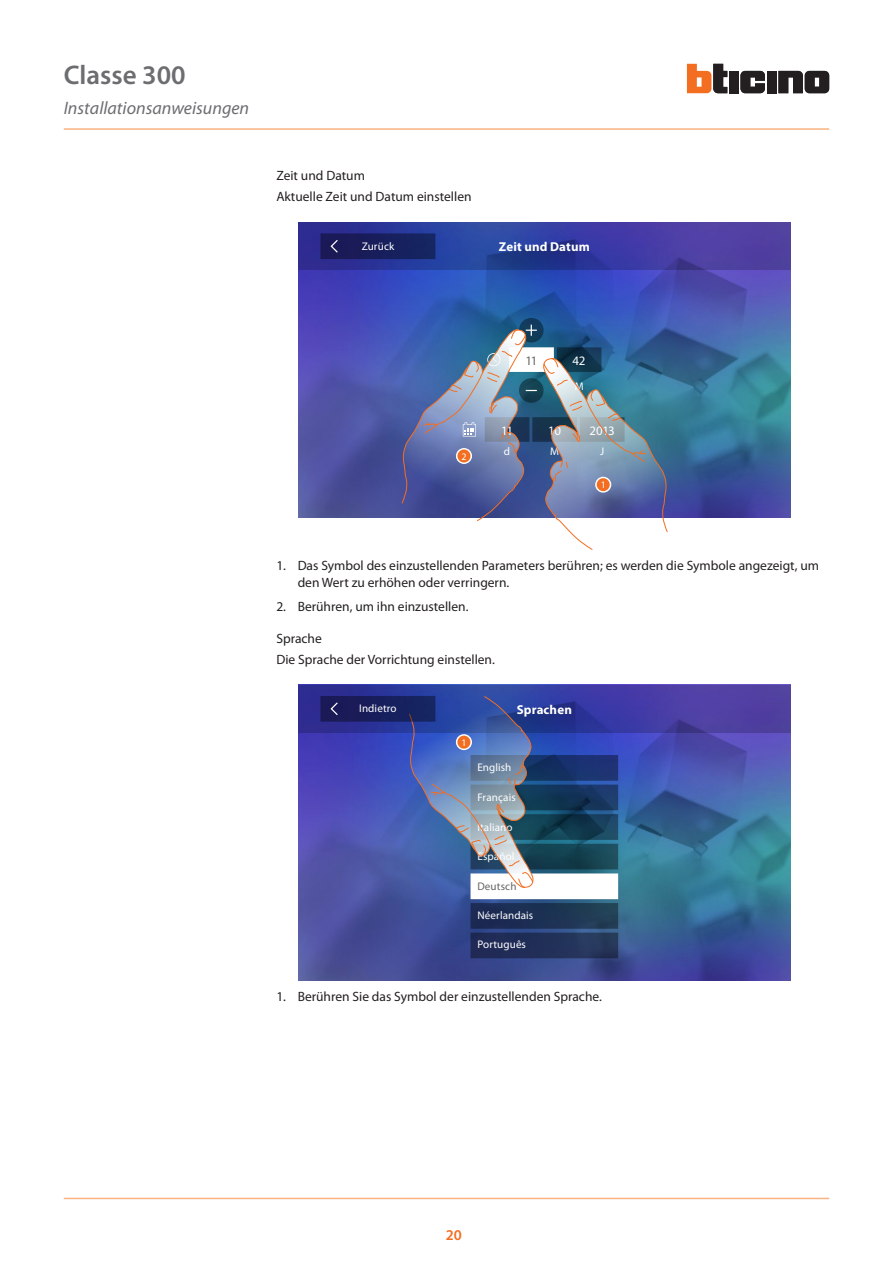
<style>
.page{position:relative;width:893px;height:1263px;background:#fff}
.page>*{position:absolute;margin:0;border:0;box-sizing:border-box;transform-origin:0 0}
.t1{font:600 27px "Myriad Pro";color:#6c6d70}
.t2{font:italic 18px "Myriad Pro";color:#6c6d70}
.t3{font:600 15px "Myriad Pro";color:#f36e21}
.t4{font:13.5px/16.2px "Myriad Pro";color:#231f20}
.t5{font:700 12.9px "Myriad Pro";letter-spacing:.01em;color:#fff}
.t6{font:12.9px "Myriad Pro";letter-spacing:-.035em;color:#fff}
.t7{font:12.9px "Myriad Pro";color:#646464}
.t8{font:11.1px "Myriad Pro";letter-spacing:.01em;color:#fff}
.t9{font:11.1px "Myriad Pro";letter-spacing:.015em;color:#646464}
.t10{font:10.05px "Myriad Pro";color:#fff}
</style>
<div class="page">
<svg style="left:740px;top:71px;width:25px;height:22px"></svg>
<div style="left:767px;top:71px;width:10px;height:22px;background:#231f20"></div>
<div style="left:729px;top:71px;width:10px;height:22px;background:#231f20"></div>
<svg style="left:687px;top:64px;width:40px;height:29px"></svg>
<svg style="left:778px;top:71px;width:51px;height:22px"></svg>
<hr style="left:64px;top:128px;width:765px;height:2px;background:#f9b281">
<hr style="left:64px;top:1198px;width:765px;height:1px;background:#f9b281">
<img style="left:298px;top:733px;width:492px;height:247px">
<svg style="left:298px;top:685px;width:492px;height:48px;background:#423ca0"></svg>
<img style="left:298px;top:270px;width:492px;height:247px">
<svg style="left:519px;top:318px;width:25px;height:24px"></svg>
<svg style="left:298px;top:222px;width:492px;height:48px;background:#383c9d"></svg>
<svg style="left:320px;top:233px;width:115px;height:26px;background:#19205e"></svg>
<img style="left:401px;top:325px;width:267px;height:225px">
<svg style="left:456px;top:448px;width:16px;height:16px"></svg>
<div style="left:457px;top:449px;width:13px;height:13px;background:#f36e21;border-radius:50%"></div>
<img style="left:320px;top:696px;width:298px;height:262px">
<h1 class="t1" style="left:64px;top:58px;width:123px">Classe 300</h1>
<h2 class="t2" style="left:64px;top:97px;width:187px">Installationsanweisungen</h2>
<p class="t4" style="left:276px;top:167px;width:90px">Zeit und Datum</p>
<p class="t4" style="left:276px;top:188px;width:197px">Aktuelle Zeit und Datum einstellen</p>
<p class="t8" style="left:362px;top:239px;width:34px">Zurück</p>
<p class="t5" style="left:499px;top:238px;width:93px">Zeit und Datum</p>
<p class="t10" style="left:461px;top:450px;width:7px">2</p>
<p class="t7" style="left:525px;top:353px;width:14px">11</p>
<p class="t6" style="left:572px;top:353px;width:14px">42</p>
<p class="t8" style="left:575px;top:380px;width:10px">M</p>
<p class="t6" style="left:501px;top:423px;width:14px">11</p>
<p class="t6" style="left:548px;top:423px;width:14px">10</p>
<p class="t6" style="left:590px;top:423px;width:27px">2013</p>
<p class="t8" style="left:504px;top:444px;width:8px">d</p>
<p class="t8" style="left:550px;top:444px;width:10px">M</p>
<p class="t8" style="left:600px;top:444px;width:6px">J</p>
<p class="t10" style="left:601px;top:479px;width:7px">1</p>
<p class="t4" style="left:298px;top:558px;width:523px;text-indent:-21px">1. Das Symbol des einzustellenden Parameters berühren; es werden die Symbole angezeigt, um den Wert zu erhöhen oder verringern.</p>
<p class="t4" style="left:276px;top:598px;width:194px">2. Berühren, um ihn einzustellen.</p>
<p class="t4" style="left:276px;top:630px;width:47px">Sprache</p>
<p class="t4" style="left:276px;top:651px;width:220px">Die Sprache der Vorrichtung einstellen.</p>
<p class="t8" style="left:359px;top:701px;width:39px">Indietro</p>
<p class="t10" style="left:461px;top:736px;width:7px">1</p>
<p class="t5" style="left:517px;top:701px;width:57px">Sprachen</p>
<p class="t8" style="left:477px;top:761px;width:36px">English</p>
<p class="t8" style="left:477px;top:790px;width:40px">Français</p>
<p class="t8" style="left:477px;top:820px;width:37px">Italiano</p>
<p class="t8" style="left:477px;top:849px;width:39px">Español</p>
<p class="t9" style="left:477px;top:880px;width:41px">Deutsch</p>
<p class="t8" style="left:477px;top:908px;width:57px">Néerlandais</p>
<p class="t8" style="left:477px;top:938px;width:50px">Português</p>
<p class="t4" style="left:276px;top:988px;width:327px">1. Berühren Sie das Symbol der einzustellenden Sprache.</p>
<p class="t3" style="left:446px;top:1225px;width:18px">20</p>
</div>
